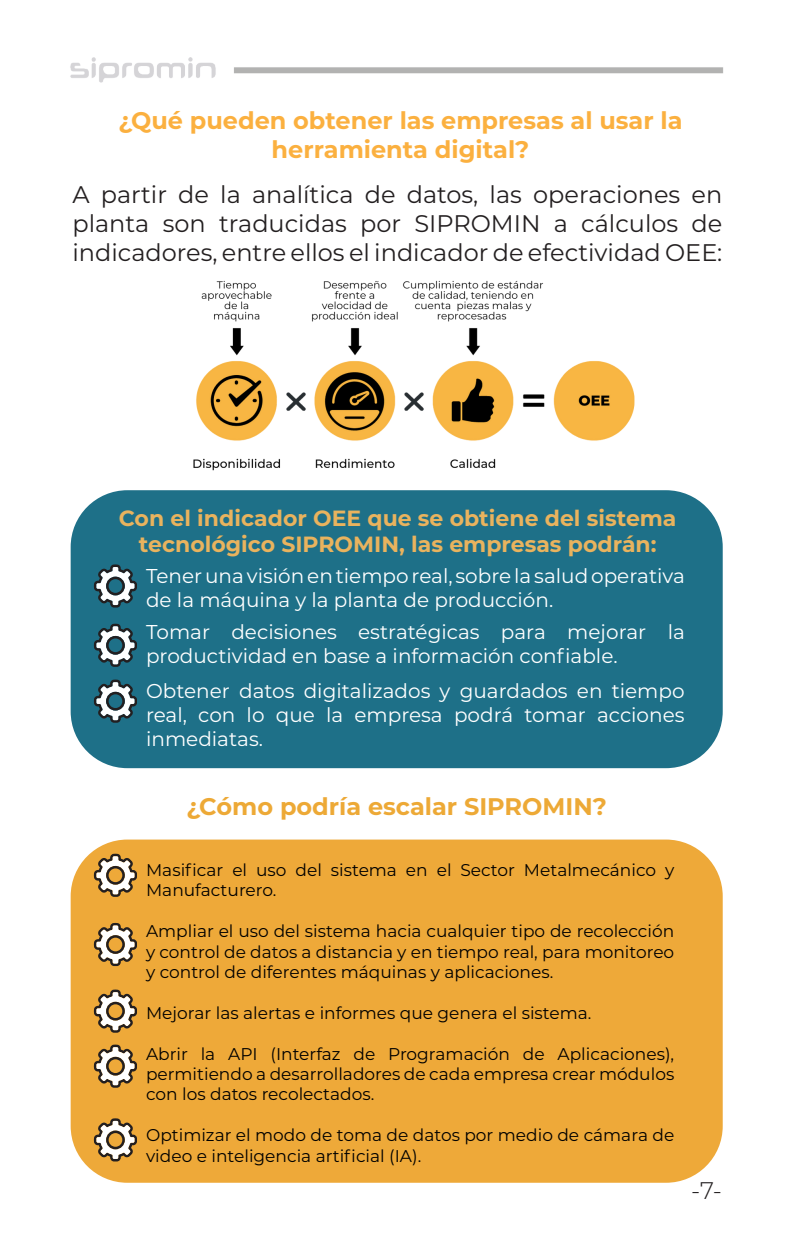
<style>
.page{position:relative;width:794px;height:1248px;background:#fff}
.page>*{position:absolute;margin:0;border:0;box-sizing:border-box;transform-origin:0 0}
.t1{font:24px/28.8px "Montserrat";color:#231f20;text-align:justify}
.t2{font:700 24px/28.8px "Montserrat";color:#fbb03f;text-align:center}
.t3{font:700 24px "Montserrat";color:#eda936}
.t4{font:300 24px "Montserrat";color:#231f20}
.t5{font:700 22px/26.4px "Montserrat";color:#e9b35e;text-align:center}
.t6{font:20px/24px "Montserrat";color:#fff}
.t7{font:17px/20.4px "Montserrat";color:#000}
</style>
<div class="page">
<img style="left:70px;top:57px;width:654px;height:26px">
<img style="left:193px;top:280px;width:442px;height:191px">
<div style="left:71px;top:490px;width:651px;height:278px;background:#1e7088;border-radius:57px"></div>
<svg style="left:94px;top:564px;width:43px;height:43px"></svg>
<svg style="left:94px;top:623px;width:43px;height:43px"></svg>
<svg style="left:94px;top:679px;width:43px;height:43px"></svg>
<div style="left:71px;top:839px;width:651px;height:343px;background:#eea939;border-radius:57px"></div>
<svg style="left:94px;top:853px;width:43px;height:43px"></svg>
<svg style="left:94px;top:922px;width:43px;height:43px"></svg>
<svg style="left:94px;top:989px;width:43px;height:43px"></svg>
<svg style="left:94px;top:1044px;width:43px;height:43px"></svg>
<svg style="left:94px;top:1118px;width:43px;height:43px"></svg>
<p class="t2" style="left:118px;top:105px;width:566px">¿Qué pueden obtener las empresas al usar la herramienta digital?</p>
<p class="t1" style="left:72px;top:179px;width:651px">A partir de la analítica de datos, las operaciones en planta son traducidas por SIPROMIN a cálculos de indicadores, entre ellos el indicador de efectividad OEE:</p>
<p class="t5" style="left:119px;top:503px;width:559px">Con el indicador OEE que se obtiene del sistema tecnológico SIPROMIN, las empresas podrán:</p>
<p class="t6" style="left:146px;top:563px;width:540px">Tener una visión en tiempo real, sobre la salud operativa de la máquina y la planta de producción.</p>
<p class="t6" style="left:146px;top:618px;width:540px">Tomar decisiones estratégicas para mejorar la productividad en base a información confiable.</p>
<p class="t6" style="left:146px;top:677px;width:540px;text-align:justify">Obtener datos digitalizados y guardados en tiempo real, con lo que la empresa podrá tomar acciones inmediatas.</p>
<p class="t3" style="left:186px;top:789px;width:422px">¿Cómo podría escalar SIPROMIN?</p>
<p class="t7" style="left:146px;top:859px;width:530px">Masificar el uso del sistema en el Sector Metalmecánico y<br>Manufacturero.</p>
<p class="t7" style="left:146px;top:920px;width:530px;text-align:justify">Ampliar el uso del sistema hacia cualquier tipo de recolección y control de datos a distancia y en tiempo real, para monitoreo y control de diferentes máquinas y aplicaciones.</p>
<p class="t7" style="left:146px;top:1001px;width:447px">Mejorar las alertas e informes que genera el sistema.</p>
<p class="t7" style="left:146px;top:1042px;width:530px;text-align:justify">Abrir la API (Interfaz de Programación de Aplicaciones), permitiendo a desarrolladores de cada empresa crear módulos con los datos recolectados.</p>
<p class="t7" style="left:146px;top:1124px;width:530px">Optimizar el modo de toma de datos por medio de cámara de video e inteligencia artificial (IA).</p>
<h1 class="t4" style="left:691px;top:1174px;width:32px">-7-</h1>
</div>
